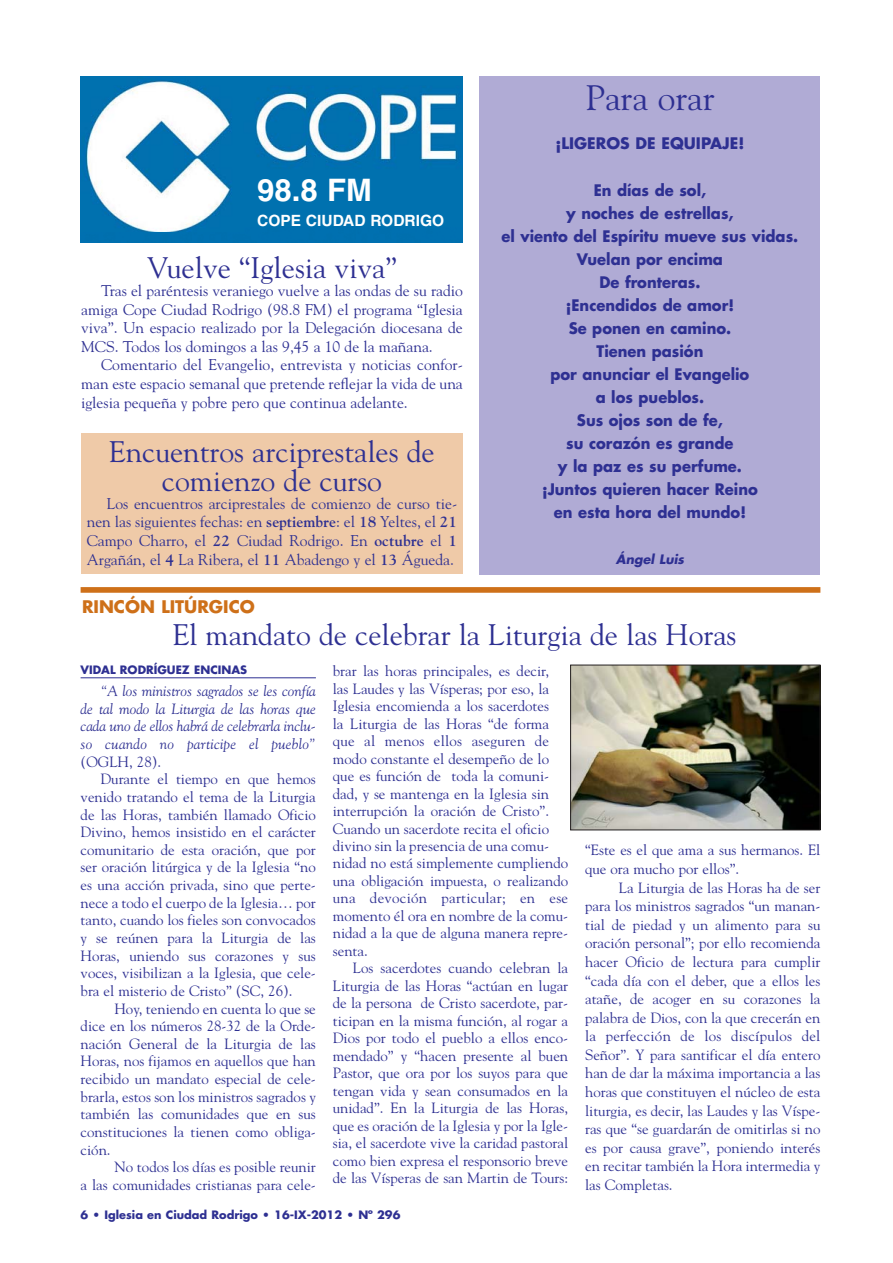
<style>
.page{position:relative;width:893px;height:1263px;background:#fff}
.page>*{position:absolute;margin:0;border:0;box-sizing:border-box;transform-origin:0 0}
.t1{font:35.25px "Goudy";color:#2e3092}
.t2{font:700 31.05px "Helvetica";color:#fff}
.t3{font:29.55px/29.5px "Goudy";color:#2e3092;text-align:center}
.t4{font:700 16.95px "Futura";color:#ce7019}
.t5{font:15.45px/18.6px "Goudy";color:#2e3092;text-align:justify}
.t6{font:700 15.45px/23.1px "Futura";color:#2e3092;text-align:center;scale:.95 1}
.t7{font:700 15.45px "Futura";color:#2e3092}
.t8{font:700 15.45px "Helvetica";color:#fff}
.t9{font:14.85px/17.5px "Goudy";color:#2e3092}
.t10{font:italic 14.85px/17.7px "Goudy";letter-spacing:.02em;color:#2e3092;text-align:justify}
.t11{font:italic 700 12.75px "Futura";color:#2e3092}
.t12{font:700 11.25px "Futura";color:#2e3092}
.s1{font-weight:700}
</style>
<div class="page">
<div style="left:81px;top:587px;width:739px;height:6px;background:#ce7019"></div>
<hr style="left:81px;top:677px;width:235px;height:1px;background:#2e3092">
<img style="left:572px;top:667px;width:246px;height:161px">
<div style="left:570px;top:665px;width:250px;height:165px;border:1px solid #231f20"></div>
<div style="left:479px;top:76px;width:341px;height:498px;background:#b0abd5"></div>
<div style="left:81px;top:434px;width:382px;height:140px;background:#efcaa8"></div>
<img style="left:81px;top:76px;width:382px;height:156px">
<div style="left:244px;top:228px;width:218px;height:14px;background:#0070b0"></div>
<div style="left:81px;top:232px;width:218px;height:10px;background:#0070b0"></div>
<h2 class="t2" style="left:257px;top:179px;width:116px">98.8 FM</h2>
<p class="t8" style="left:257px;top:215px;width:188px">COPE CIUDAD RODRIGO</p>
<h3 class="t3" style="left:147px;top:256px;width:251px">Vuelve “Iglesia viva”</h3>
<p class="t5" style="left:81px;top:283px;width:383px;text-indent:20px">Tras el paréntesis veraniego vuelve a las ondas de su radio amiga Cope Ciudad Rodrigo (98.8 FM) el programa “Iglesia viva”. Un espacio realizado por la Delegación diocesana de MCS. Todos los domingos a las 9,45 a 10 de la mañana.</p>
<p class="t5" style="left:81px;top:357px;width:383px;text-indent:20px">Comentario del Evangelio, entrevista y noticias confor&shy;man este espacio semanal que pretende reflejar la vida de una iglesia pequeña y pobre pero que continua adelante.</p>
<h3 class="t3" style="left:109px;top:439px;width:327px">Encuentros arciprestales de comienzo de curso</h3>
<p class="t5" style="left:87px;top:495px;width:372px;text-indent:20px">Los encuentros arciprestales de comienzo de curso tie&shy;nen las siguientes fechas: en <span class="s1">septiembre</span>: el <span class="s1">18</span> Yeltes, el <span class="s1">21<br></span>Campo Charro, el <span class="s1">22</span> Ciudad Rodrigo. En <span class="s1">octubre</span> el <span class="s1">1<br></span>Argañán, el <span class="s1">4</span> La Ribera, el <span class="s1">11</span> Abadengo y el <span class="s1">13</span> Águeda.</p>
<p class="t4" style="left:82px;top:599px;width:174px">RINCÓN LITÚRGICO</p>
<h1 class="t1" style="left:585px;top:83px;width:131px">Para orar</h1>
<p class="t7" style="left:555px;top:137px;width:190px">¡LIGEROS DE EQUIPAJE!</p>
<p class="t6" style="left:501px;top:180px;width:314px">En días de sol,<br>y noches de estrellas,<br>el viento del Espíritu mueve sus vidas.<br>Vuelan por encima<br>De fronteras.<br>¡Encendidos de amor!<br>Se ponen en camino.<br>Tienen pasión<br>por anunciar el Evangelio<br>a los pueblos.<br>Sus ojos son de fe,<br>su corazón es grande<br>y la paz es su perfume.<br>¡Juntos quieren hacer Reino<br>en esta hora del mundo!</p>
<p class="t11" style="left:615px;top:553px;width:72px">Ángel Luis</p>
<h3 class="t3" style="left:173px;top:622px;width:565px">El mandato de celebrar la Liturgia de las Horas</h3>
<p class="t12" style="left:81px;top:665px;width:168px">VIDAL RODRÍGUEZ ENCINAS</p>
<p class="t10" style="left:81px;top:683px;width:237px;text-indent:20px">“A los ministros sagrados se les confía de tal modo la Liturgia de las horas que cada uno de ellos habrá de celebrarla inclu&shy;so cuando no participe el pueblo”</p>
<p class="t9" style="left:81px;top:754px;width:82px">(OGLH, 28).</p>
<p class="t9" style="left:101px;top:772px;width:217px">Durante el tiempo en que hemos</p>
<p class="t9" style="left:81px;top:789px;width:237px">venido tratando el tema de la Liturgia</p>
<p class="t9" style="left:81px;top:807px;width:237px">de las Horas, también llamado Oficio</p>
<p class="t9" style="left:81px;top:824px;width:237px">Divino, hemos insistido en el carácter</p>
<p class="t9" style="left:81px;top:842px;width:237px">comunitario de esta oración, que por</p>
<p class="t9" style="left:81px;top:860px;width:237px">ser oración litúrgica y de la Iglesia “no</p>
<p class="t9" style="left:81px;top:877px;width:237px">es una acción privada, sino que perte-</p>
<p class="t9" style="left:81px;top:895px;width:237px">nece a todo el cuerpo de la Iglesia… por</p>
<p class="t9" style="left:81px;top:913px;width:237px">tanto, cuando los fieles son convocados</p>
<p class="t9" style="left:81px;top:930px;width:237px">y se reúnen para la Liturgia de las</p>
<p class="t9" style="left:81px;top:948px;width:237px">Horas, uniendo sus corazones y sus</p>
<p class="t9" style="left:81px;top:966px;width:237px">voces, visibilizan a la Iglesia, que cele-</p>
<p class="t9" style="left:81px;top:983px;width:213px">bra el misterio de Cristo” (SC, 26).</p>
<p class="t9" style="left:114px;top:1001px;width:203px">Hoy, teniendo en cuenta lo que se</p>
<p class="t9" style="left:81px;top:1018px;width:237px">dice en los números 28-32 de la Orde-</p>
<p class="t9" style="left:81px;top:1036px;width:237px">nación General de la Liturgia de las</p>
<p class="t9" style="left:81px;top:1054px;width:237px">Horas, nos fijamos en aquellos que han</p>
<p class="t9" style="left:81px;top:1071px;width:237px">recibido un mandato especial de cele-</p>
<p class="t9" style="left:81px;top:1089px;width:237px">brarla, estos son los ministros sagrados y</p>
<p class="t9" style="left:81px;top:1107px;width:237px">también las comunidades que en sus</p>
<p class="t9" style="left:81px;top:1124px;width:237px">constituciones la tienen como obliga-</p>
<p class="t9" style="left:81px;top:1142px;width:32px">ción.</p>
<p class="t9" style="left:114px;top:1159px;width:203px">No todos los días es posible reunir</p>
<p class="t9" style="left:81px;top:1177px;width:237px">a las comunidades cristianas para cele-</p>
<p class="t9" style="left:333px;top:663px;width:237px">brar las horas principales, es decir, las Laudes y las Vísperas; por eso, la Iglesia encomienda a los sacerdotes<br>la Liturgia de las Horas “de forma que al menos ellos aseguren de modo constante el desempeño de lo que es función de toda la comuni&shy;dad, y se mantenga en la Iglesia sin interrupción la oración de Cristo”.<br>Cuando un sacerdote recita el oficio divino sin la presencia de una comu&shy;nidad no está simplemente cumpliendo una obligación impuesta, o realizando una devoción particular; en ese momento él ora en nombre de la comu&shy;nidad a la que de alguna manera repre&shy;senta.</p>
<p class="t9" style="left:333px;top:961px;width:237px;text-align:justify;text-indent:20px">Los sacerdotes cuando celebran la Liturgia de las Horas “actúan en lugar de la persona de Cristo sacerdote, par&shy;ticipan en la misma función, al rogar a Dios por todo el pueblo a ellos enco&shy;mendado” y “hacen presente al buen Pastor, que ora por los suyos para que tengan vida y sean consumados en la unidad”. En la Liturgia de las Horas, que es oración de la Iglesia y por la Igle&shy;sia, el sacerdote vive la caridad pastoral como bien expresa el responsorio breve de las Vísperas de san Martin de Tours:</p>
<p class="t12" style="left:81px;top:1210px;width:321px">6 • Iglesia en Ciudad Rodrigo • 16-IX-2012 • Nº 296</p>
<p class="t9" style="left:585px;top:842px;width:237px;line-height:18.6px">“Este es el que ama a sus hermanos. El que ora mucho por ellos”.</p>
<p class="t9" style="left:585px;top:879px;width:237px;line-height:18.6px;text-align:justify;text-indent:34px">La Liturgia de las Horas ha de ser para los ministros sagrados “un manan&shy;tial de piedad y un alimento para su oración personal”; por ello recomienda hacer Oficio de lectura para cumplir “cada día con el deber, que a ellos les atañe, de acoger en su corazones la palabra de Dios, con la que crecerán en la perfección de los discípulos del Señor”. Y para santificar el día entero han de dar la máxima importancia a las horas que constituyen el núcleo de esta liturgia, es decir, las Laudes y las Víspe&shy;ras que “se guardarán de omitirlas si no es por causa grave”, poniendo interés en recitar también la Hora intermedia y las Completas.</p>
</div>
